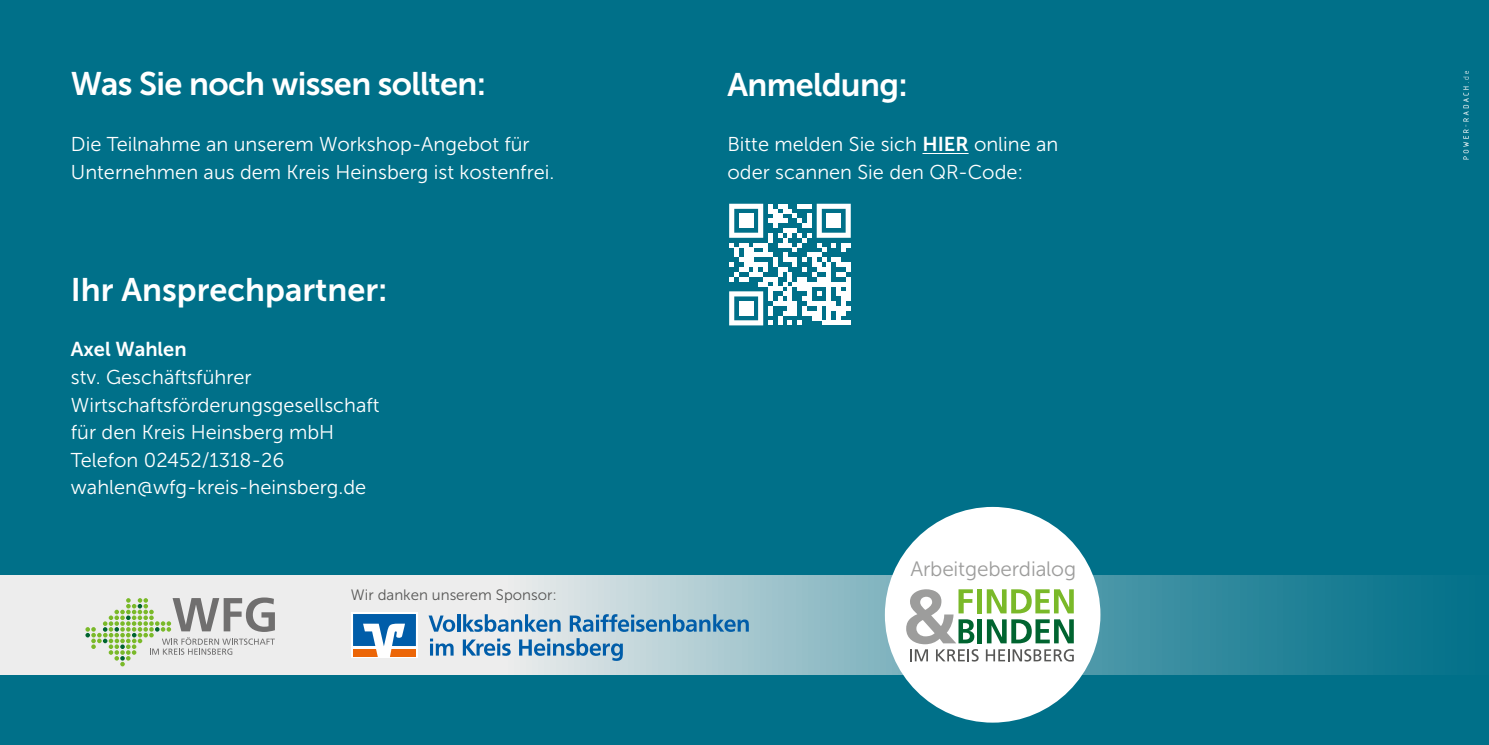
<style>
.page{position:relative;width:1489px;height:745px;background:#fff}
.page>*{position:absolute;margin:0;border:0;box-sizing:border-box;transform-origin:0 0}
.t1{font:32.5px "Museo Sans 700";letter-spacing:-.02em;color:#fff}
.t2{font:32.5px "Museo Sans 700";color:#fff}
.t3{font:20.75px "Museo Sans 300";letter-spacing:-.01em;color:#9d9d9c}
.t4{font:20px/27.5px "Museo Sans 300";color:#fff}
.t5{font:20px "Museo Sans 700";color:#fff}
.t6{font:15px "Museo Sans 300";color:#575756}
.s1{font-family:"Museo Sans 700"}
</style>
<div class="page">
<div style="left:0;top:0;width:1488px;height:744px;background:#007089"></div>
<svg style="left:0;top:575px;width:1427px;height:99px;background:#95bec7"></svg>
<svg style="left:1463px;top:71px;width:5px;height:88px"></svg>
<hr style="left:922px;top:153px;width:46px;height:1px;background:#fff">
<svg style="left:85px;top:597px;width:190px;height:69px;background:#cbd2c4"></svg>
<svg style="left:351px;top:612px;width:66px;height:46px"></svg>
<svg style="left:353px;top:613px;width:63px;height:43px;background:#6f91b0"></svg>
<svg style="left:428px;top:615px;width:27px;height:16px"></svg>
<hr style="left:457px;top:613px;width:3px;height:18px;background:#005da9">
<svg style="left:463px;top:613px;width:97px;height:18px;background:#8fb4d1"></svg>
<svg style="left:569px;top:613px;width:179px;height:18px;background:#75a6c6"></svg>
<svg style="left:430px;top:638px;width:23px;height:17px"></svg>
<svg style="left:463px;top:638px;width:47px;height:17px"></svg>
<svg style="left:519px;top:637px;width:104px;height:23px;background:#92b7d0"></svg>
<div style="left:884px;top:506px;width:216px;height:216px;background:#fff;border-radius:50%"></div>
<hr style="left:977px;top:589px;width:4px;height:24px;background:#7ab929">
<svg style="left:986px;top:589px;width:87px;height:24px"></svg>
<hr style="left:977px;top:619px;width:4px;height:24px;background:#006430">
<svg style="left:906px;top:589px;width:72px;height:72px"></svg>
<svg style="left:985px;top:619px;width:88px;height:42px"></svg>
<svg style="left:729px;top:203px;width:121px;height:122px"></svg>
<div style="left:738px;top:213px;width:15px;height:15px;background:#fff"></div>
<div style="left:826px;top:213px;width:15px;height:15px;background:#fff"></div>
<div style="left:738px;top:301px;width:15px;height:14px;background:#fff"></div>
<p class="t1" style="left:71px;top:66px;width:417px">Was Sie noch wissen sollten:</p>
<p class="t4" style="left:71px;top:131px;width:485px">Die Teilnahme an unserem Workshop-Angebot für<br>Unternehmen aus dem Kreis Heinsberg ist kostenfrei.</p>
<p class="t2" style="left:71px;top:271px;width:318px">Ihr Ansprechpartner:</p>
<p class="t5" style="left:71px;top:338px;width:117px">Axel Wahlen</p>
<p class="t4" style="left:71px;top:363px;width:182px">stv. Geschäftsführer</p>
<p class="t4" style="left:71px;top:391px;width:310px">Wirtschaftsförderungsgesellschaft für den Kreis Heinsberg mbH</p>
<p class="t4" style="left:71px;top:446px;width:297px">Telefon 02452/1318-26 wahlen@wfg-kreis-heinsberg.de</p>
<p class="t6" style="left:351px;top:586px;width:207px">Wir danken unserem Sponsor:</p>
<p class="t1" style="left:727px;top:66px;width:182px">Anmeldung:</p>
<p class="t4" style="left:727px;top:131px;width:332px">Bitte melden Sie sich <span class="s1">HIER</span> online an oder scannen Sie den QR-Code:</p>
<p class="t3" style="left:910px;top:557px;width:167px">Arbeitgeberdialog</p>
</div>
